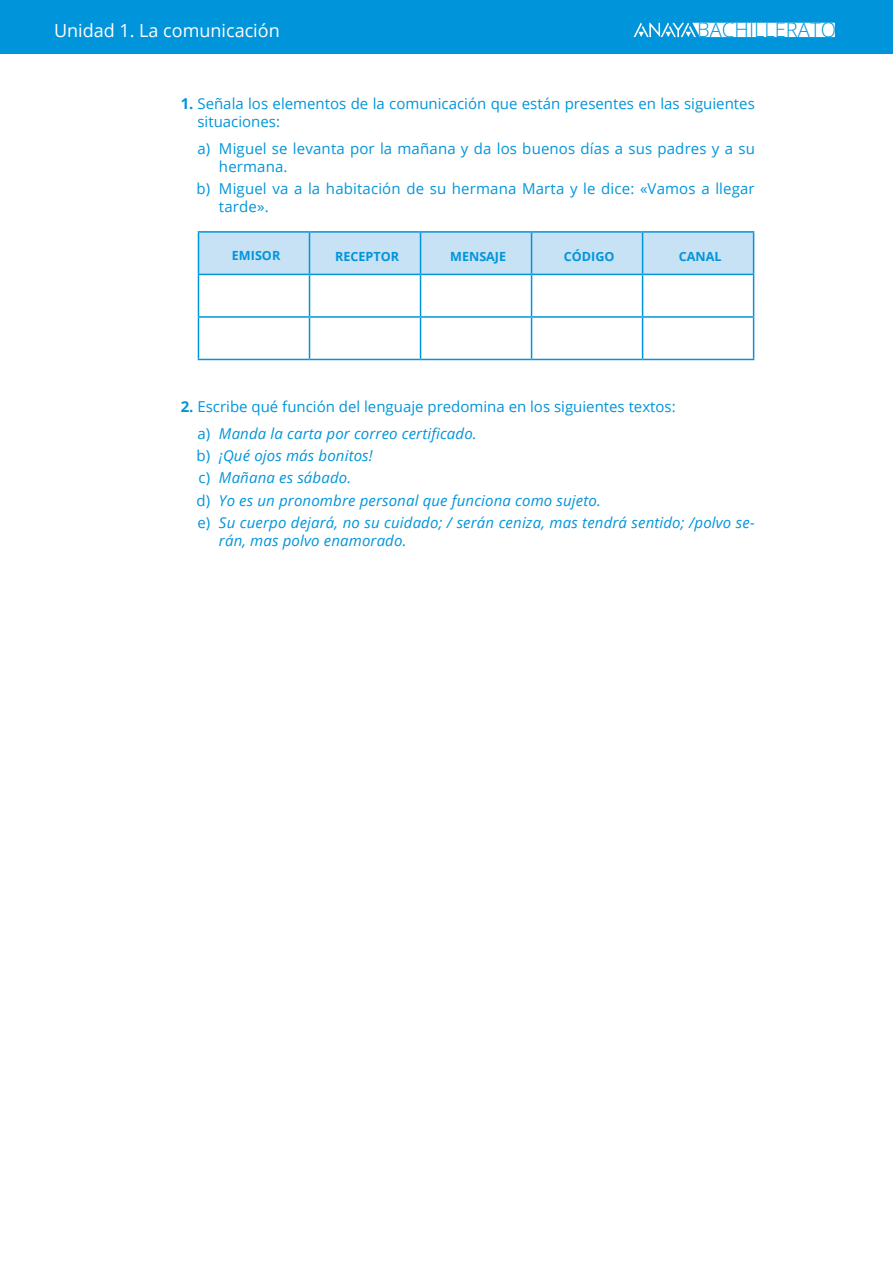
<style>
.page{position:relative;width:893px;height:1263px;background:#fff}
.page>*{position:absolute;margin:0;border:0;box-sizing:border-box;transform-origin:0 0}
.t1{font:300 20.25px "Open Sans";color:#0095da}
.txtCabecera{font:18px "Open Sans";color:#fff}
.t2{font:15px/18px "Open Sans";color:#0095da}
.t3{font:italic 15px/18px "Open Sans";letter-spacing:.01em;color:#0095da}
.t4{font:700 12.6px "Open Sans";color:#0095da}
.s1{font-weight:700}
.s2{font-style:normal}
</style>
<div class="page">
<div style="left:0;top:0;width:893px;height:54px;background:#0095da"></div>
<svg style="left:634px;top:22px;width:201px;height:15px"></svg>
<div style="left:199px;top:233px;width:554px;height:41px;background:#c7e1f5"></div>
<hr style="left:198px;top:231px;width:111px;height:2px;background:#0095da">
<hr style="left:198px;top:233px;width:1px;height:41px;background:#0095da">
<hr style="left:309px;top:231px;width:111px;height:2px;background:#0095da">
<hr style="left:420px;top:231px;width:112px;height:2px;background:#0095da">
<hr style="left:532px;top:231px;width:111px;height:2px;background:#0095da">
<hr style="left:309px;top:233px;width:1px;height:41px;background:#0095da">
<hr style="left:420px;top:233px;width:1px;height:41px;background:#0095da">
<hr style="left:531px;top:233px;width:1px;height:41px;background:#0095da">
<hr style="left:198px;top:274px;width:111px;height:1px;background:#0095da">
<hr style="left:198px;top:275px;width:1px;height:41px;background:#0095da">
<hr style="left:309px;top:274px;width:111px;height:1px;background:#0095da">
<hr style="left:309px;top:275px;width:1px;height:41px;background:#0095da">
<hr style="left:420px;top:274px;width:112px;height:1px;background:#0095da">
<hr style="left:420px;top:275px;width:1px;height:41px;background:#0095da">
<hr style="left:532px;top:274px;width:111px;height:1px;background:#0095da">
<hr style="left:531px;top:275px;width:1px;height:41px;background:#0095da">
<hr style="left:198px;top:316px;width:111px;height:2px;background:#0095da">
<hr style="left:198px;top:318px;width:1px;height:41px;background:#0095da">
<hr style="left:309px;top:316px;width:111px;height:2px;background:#0095da">
<hr style="left:309px;top:318px;width:1px;height:41px;background:#0095da">
<hr style="left:420px;top:316px;width:112px;height:2px;background:#0095da">
<hr style="left:420px;top:318px;width:1px;height:41px;background:#0095da">
<hr style="left:532px;top:316px;width:111px;height:2px;background:#0095da">
<hr style="left:531px;top:318px;width:1px;height:41px;background:#0095da">
<hr style="left:198px;top:359px;width:111px;height:1px;background:#0095da">
<hr style="left:309px;top:359px;width:111px;height:1px;background:#0095da">
<hr style="left:420px;top:359px;width:112px;height:1px;background:#0095da">
<hr style="left:532px;top:359px;width:111px;height:1px;background:#0095da">
<hr style="left:643px;top:231px;width:111px;height:2px;background:#0095da">
<hr style="left:642px;top:233px;width:1px;height:41px;background:#0095da">
<hr style="left:753px;top:233px;width:1px;height:41px;background:#0095da">
<hr style="left:643px;top:274px;width:111px;height:1px;background:#0095da">
<hr style="left:642px;top:275px;width:1px;height:41px;background:#0095da">
<hr style="left:753px;top:275px;width:1px;height:41px;background:#0095da">
<hr style="left:643px;top:316px;width:111px;height:2px;background:#0095da">
<hr style="left:642px;top:318px;width:1px;height:41px;background:#0095da">
<hr style="left:753px;top:318px;width:1px;height:41px;background:#0095da">
<hr style="left:643px;top:359px;width:111px;height:1px;background:#0095da">
<p class="txtCabecera" style="left:54px;top:18px;width:227px">Unidad 1. La comunicación</p>
<h1 class="t1" style="left:697px;top:16px;width:140px">BACHILLERATO</h1>
<p class="t2" style="left:197px;top:94px;width:559px;text-indent:-17px"><span class="s1">1.</span> Señala los elementos de la comunicación que están presentes en las siguientes situaciones:</p>
<p class="t2" style="left:219px;top:139px;width:537px;text-indent:-22px">a) Miguel se levanta por la mañana y da los buenos días a sus padres y a su hermana.</p>
<p class="t2" style="left:219px;top:179px;width:537px;text-indent:-22px">b) Miguel va a la habitación de su hermana Marta y le dice: «Vamos a llegar tarde».</p>
<p class="t4" style="left:232px;top:247px;width:50px">EMISOR</p>
<p class="t4" style="left:335px;top:248px;width:66px">RECEPTOR</p>
<p class="t4" style="left:450px;top:248px;width:58px">MENSAJE</p>
<p class="t4" style="left:564px;top:248px;width:52px">CÓDIGO</p>
<p class="t4" style="left:679px;top:248px;width:44px">CANAL</p>
<p class="t2" style="left:181px;top:397px;width:496px"><span class="s1">2.</span> Escribe qué función del lenguaje predomina en los siguientes textos:</p>
<p class="t3" style="left:197px;top:424px;width:281px"><span class="s2">a)</span> Manda la carta por correo certificado.</p>
<p class="t3" style="left:197px;top:446px;width:178px"><span class="s2">b)</span> ¡Qué ojos más bonitos!</p>
<p class="t3" style="left:199px;top:468px;width:154px"><span class="s2">c)</span> Mañana es sábado.</p>
<p class="t3" style="left:197px;top:491px;width:406px"><span class="s2">d)</span> Yo es un pronombre personal que funciona como sujeto.</p>
<p class="t3" style="left:219px;top:513px;width:537px;text-indent:-22px"><span class="s2">e)</span> Su cuerpo dejará, no su cuidado; / serán ceniza, mas tendrá sentido; /polvo se&shy;rán, mas polvo enamorado.</p>
</div>
